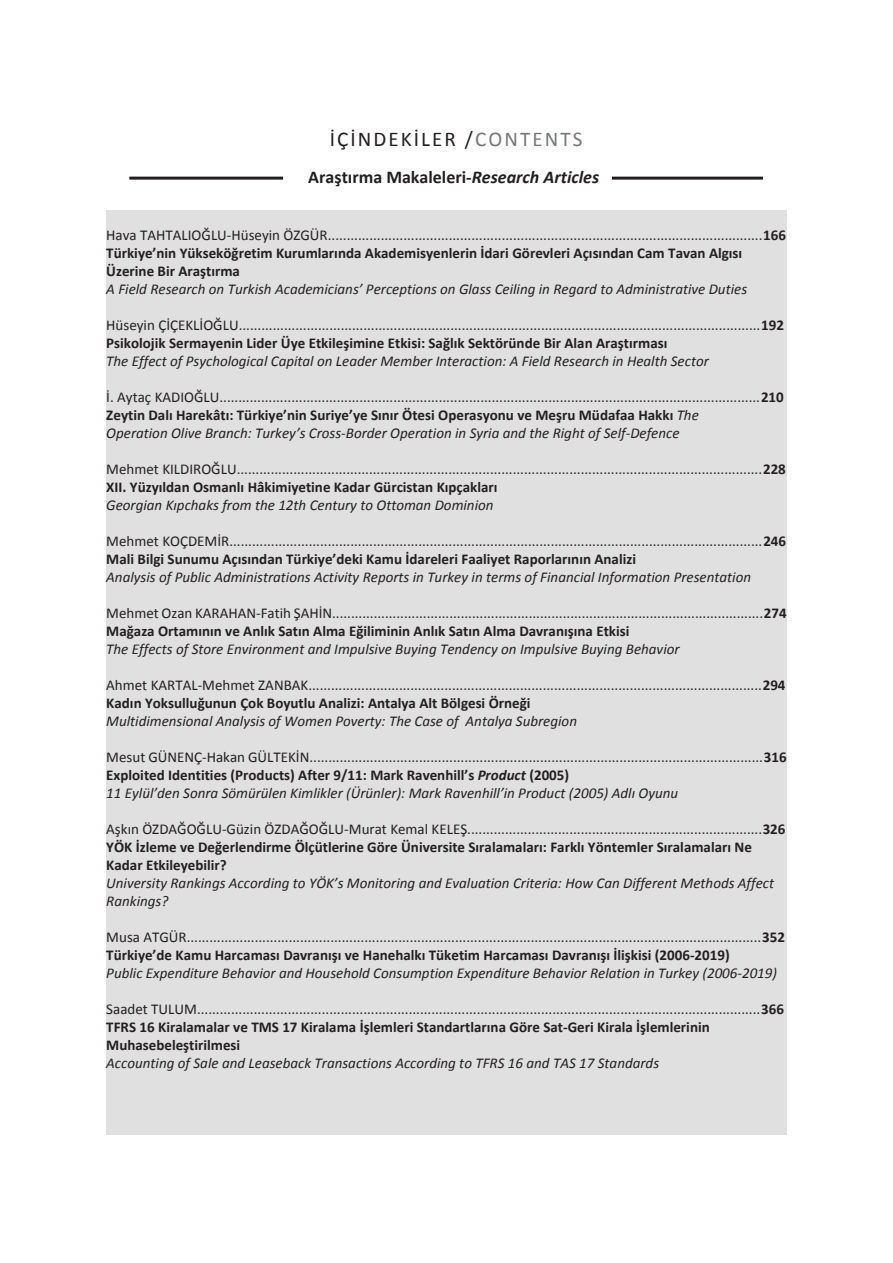
<style>
.page{position:relative;width:893px;height:1263px;background:#fff}
.page>*{position:absolute;margin:0;border:0;box-sizing:border-box;transform-origin:0 0}
.t1{font:21px "Calibri";letter-spacing:.1em;color:#231f20}
.t2{font:700 18px "Calibri";color:#231f20}
.t3{font:15px/18px "Calibri";color:#231f20}
.t4{font:italic 15px/18px "Calibri";color:#231f20}
.s1{color:#76787b}
.s2{font-style:italic}
.s3{font-weight:700}
.s4{font-weight:700;font-style:italic}
</style>
<div class="page">
<div style="left:106px;top:210px;width:681px;height:925px;background:#e0e0e0"></div>
<hr style="left:612px;top:177px;width:151px;height:3px;background:#231f20">
<hr style="left:129px;top:177px;width:154px;height:3px;background:#231f20">
<h1 class="t1" style="left:330px;top:126px;width:254px">İÇİNDEKİLER /<span class="s1">CONTENTS</span></h1>
<p class="t2" style="left:308px;top:165px;width:292px">Araştırma Makaleleri-<span class="s2">Research Articles</span></p>
<p class="t3" style="left:106px;top:225px;width:681px">Hava TAHTALIOĞLU-Hüseyin ÖZGÜR...................................................................................................................<span class="s3">166<br>Türkiye’nin Yükseköğretim Kurumlarında Akademisyenlerin İdari Görevleri Açısından Cam Tavan Algısı<br>Üzerine Bir Araştırma</span></p>
<p class="t4" style="left:106px;top:279px;width:642px">A Field Research on Turkish Academicians’ Perceptions on Glass Ceiling in Regard to Administrative Duties</p>
<p class="t3" style="left:106px;top:315px;width:679px">Hüseyin ÇİÇEKLİOĞLU..........................................................................................................................................<span class="s3">192<br>Psikolojik Sermayenin Lider Üye Etkileşimine Etkisi: Sağlık Sektöründe Bir Alan Araştırması<br></span><span class="s2">The Effect of Psychological Capital on Leader Member Interaction: A Field Research in</span> <span class="s2">H</span><span class="s2">ealth Sector</span></p>
<p class="t3" style="left:106px;top:387px;width:679px">İ. Aytaç KADIOĞLU...............................................................................................................................................<span class="s3">210<br>Zeytin Dalı Harekâtı: Türkiye’nin Suriye’ye Sınır Ötesi Operasyonu ve Meşru Müdafaa Hakkı</span> <span class="s2">The<br>Operation Olive Branch: Turkey’s Cross-Border Operation in Syria and</span> <span class="s2">t</span><span class="s2">he Right of Self-Defence</span></p>
<p class="t3" style="left:106px;top:459px;width:681px">Mehmet KILDIROĞLU...........................................................................................................................................<span class="s3">228<br>XII. Yüzyıldan Osmanlı Hâkimiyetine Kadar Gürcistan Kıpçakları</span></p>
<p class="t4" style="left:106px;top:495px;width:389px">Georgian Kıpchaks from the 12th Century to Ottoman Dominion</p>
<p class="t3" style="left:106px;top:531px;width:681px">Mehmet KOÇDEMİR.............................................................................................................................................<span class="s3">246<br>Mali Bilgi Sunumu Açısından Türkiye’deki Kamu İdareleri Faaliyet Raporlarının Analizi<br></span><span class="s2">Analysis of Public Administrations Activity Reports in Turkey in</span> <span class="s2">t</span><span class="s2">erms of Financial Information Presentation</span></p>
<p class="t3" style="left:106px;top:603px;width:682px">Mehmet Ozan KARAHAN-Fatih ŞAHİN..................................................................................................................<span class="s3">274<br>Mağaza Ortamının ve Anlık Satın Alma Eğiliminin Anlık Satın Alma Davranışına Etkisi</span></p>
<p class="t4" style="left:106px;top:639px;width:575px">The Effects of Store Environment and Impulsive Buying Tendency on Impulsive Buying Behavior</p>
<p class="t3" style="left:106px;top:675px;width:681px">Ahmet KARTAL-Mehmet ZANBAK........................................................................................................................<span class="s3">294<br>Kadın Yoksulluğunun Çok Boyutlu Analizi: Antalya Alt Bölgesi Örneği</span></p>
<p class="t4" style="left:106px;top:711px;width:472px">Multidimensional Analysis of Women Poverty: The Case of Antalya Subregion</p>
<p class="t3" style="left:106px;top:747px;width:682px">Mesut GÜNENÇ-Hakan GÜLTEKİN........................................................................................................................<span class="s3">316<br>Exploited Identities (Products) After 9/11: Mark Ravenhill’s</span> <span class="s4">Product</span> <span class="s3">(2005)<br></span><span class="s2">11 Eylül’den Sonra Sömürülen Kimlikler (Ürünler): Mark Ravenhill’in Product (2005) Adlı Oyunu</span></p>
<p class="t3" style="left:106px;top:819px;width:681px">Aşkın ÖZDAĞOĞLU-Güzin ÖZDAĞOĞLU-Murat Kemal KELEŞ..............................................................................<span class="s3">326<br>YÖK İzleme ve Değerlendirme Ölçütlerine Göre Üniversite Sıralamaları: Farklı Yöntemler Sıralamaları Ne<br>Kadar Etkileyebilir?</span></p>
<p class="t4" style="left:106px;top:873px;width:669px">University Rankings According to YÖK’s Monitoring and Evaluation Criteria: How Can Different Methods Affect<br>Rankings?</p>
<p class="t3" style="left:106px;top:927px;width:680px">Musa ATGÜR........................................................................................................................................................<span class="s3">352<br>Türkiye’de Kamu Harcaması Davranışı ve Hanehalkı Tüketim Harcaması Davranışı İlişkisi (2006-2019)</span></p>
<p class="t4" style="left:106px;top:963px;width:672px">Public Expenditure Behavior and Household Consumption Expenditure Behavior Relation in Turkey (2006-2019)</p>
<p class="t3" style="left:106px;top:999px;width:679px">Saadet TULUM.....................................................................................................................................................<span class="s3">366<br>TFRS 16 Kiralamalar ve TMS 17 Kiralama İşlemleri Standartlarına Göre Sat-Geri Kirala İşlemlerinin<br>Muhasebeleştirilmesi</span></p>
<p class="t4" style="left:106px;top:1053px;width:554px">Accounting of Sale and Leaseback Transactions According to TFRS 16 and TAS 17 Standards</p>
</div>
